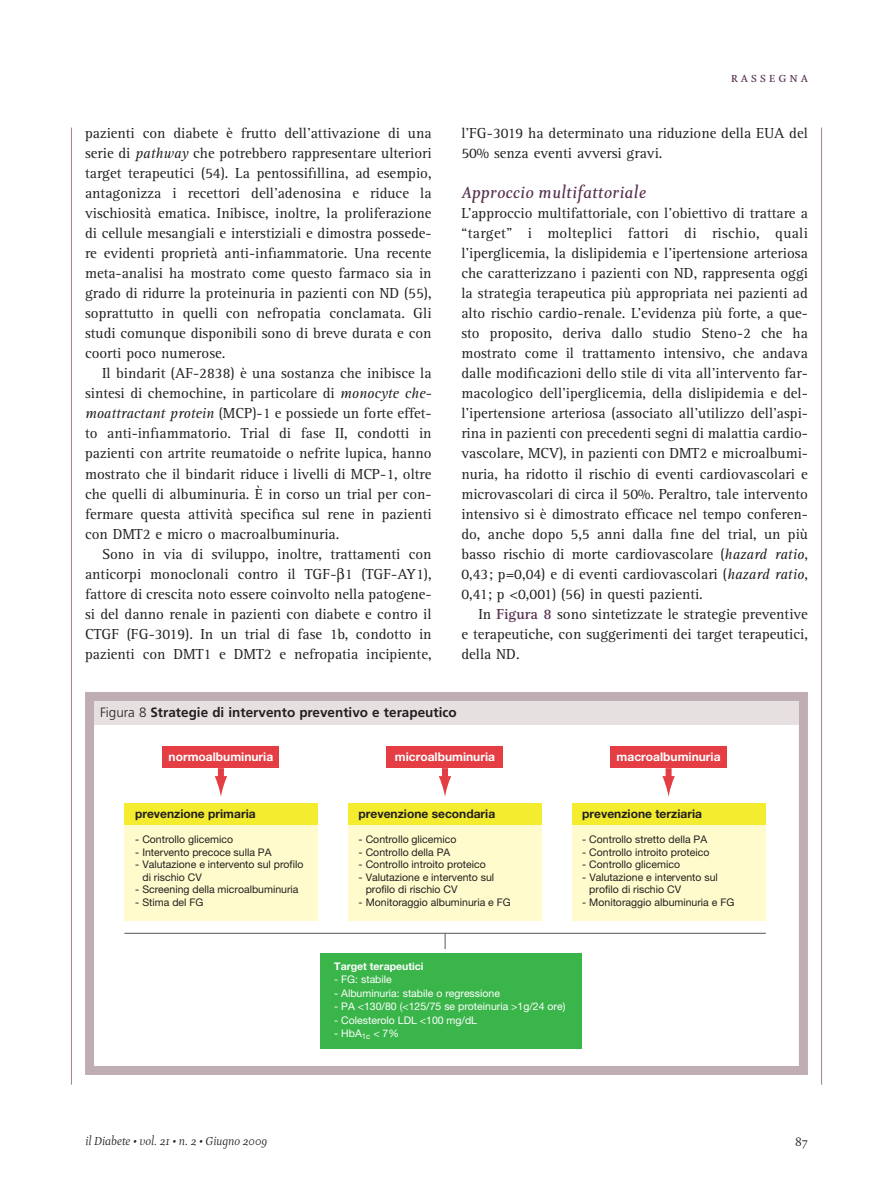
<style>
.page{position:relative;width:893px;height:1191px;background:#fff}
.page>*{position:absolute;margin:0;border:0;box-sizing:border-box;transform-origin:0 0}
.t1{font:italic 700 16.5px "Esta";letter-spacing:.05em;color:#593352}
.t2{font:15px/20px "Rotis Serif";color:#231f20;text-align:justify}
.t3{font:15px "Esta Small Caps";letter-spacing:.185em;color:#593352}
.t4{font:700 13.5px "Frutiger";color:#231f20}
.t5{font:700 12px "Helvetica Neue";color:#231f20}
.t6{font:700 12px "Helvetica Neue";color:#fff}
.t7{font:italic 12px "Esta";color:#231f20}
.t8{font:12px "Esta";color:#231f20}
.t9{font:10.5px/12.6px "Helvetica Neue";color:#231f20}
.t10{font:10.5px "Helvetica Neue";color:#fff}
.t11{font:700 10.5px "Helvetica Neue";color:#fff}
.s1{font-style:italic}
.s2{font-weight:700;color:#593352}
.s3{font-weight:300}
</style>
<div class="page">
<div style="left:163px;top:746px;width:116px;height:22px;background:#e43e44"></div>
<div style="left:218px;top:768px;width:6px;height:16px;background:#e43e44"></div>
<svg style="left:215px;top:776px;width:12px;height:21px"></svg>
<div style="left:124px;top:803px;width:194px;height:118px;background:#fffbcc"></div>
<div style="left:124px;top:803px;width:194px;height:21px;background:#f4ed2f"></div>
<div style="left:442px;top:768px;width:6px;height:16px;background:#e43e44"></div>
<svg style="left:439px;top:776px;width:12px;height:21px"></svg>
<div style="left:387px;top:746px;width:116px;height:22px;background:#e43e44"></div>
<div style="left:320px;top:953px;width:262px;height:96px;background:#3ab54a"></div>
<div style="left:348px;top:803px;width:194px;height:118px;background:#fffbcc"></div>
<div style="left:348px;top:803px;width:194px;height:21px;background:#f4ed2f"></div>
<div style="left:666px;top:768px;width:6px;height:16px;background:#e43e44"></div>
<svg style="left:662px;top:776px;width:13px;height:21px"></svg>
<div style="left:610px;top:746px;width:117px;height:22px;background:#e43e44"></div>
<div style="left:572px;top:803px;width:193px;height:118px;background:#fffbcc"></div>
<div style="left:572px;top:803px;width:193px;height:21px;background:#f4ed2f"></div>
<hr style="left:124px;top:933px;width:642px;height:1px;background:#57585a">
<svg style="left:445px;top:933px;width:1px;height:16px"></svg>
<div style="left:85px;top:692px;width:723px;height:383px;border:9px solid #c0adb4"></div>
<div style="left:94px;top:701px;width:705px;height:24px;background:#e7e0e1"></div>
<hr style="left:71px;top:128px;width:1px;height:956px;background:#9f8390">
<hr style="left:821px;top:128px;width:1px;height:956px;background:#9f8390">
<p class="t2" style="left:85px;top:125px;width:348px">pazienti con diabete è frutto dell’attivazione di una serie di <span class="s1">pathway</span> che potrebbero rappresentare ulteriori target terapeutici (54). La pentossifillina, ad esempio, antagonizza i recettori dell’adenosina e riduce la vischiosità ematica. Inibisce, inoltre, la proliferazione di cellule mesangiali e interstiziali e dimostra possede&shy;re evidenti proprietà anti-infiammatorie. Una recente meta-analisi ha mostrato come questo farmaco sia in grado di ridurre la proteinuria in pazienti con ND (55), soprattutto in quelli con nefropatia conclamata. Gli studi comunque disponibili sono di breve durata e con coorti poco numerose.</p>
<p class="t2" style="left:85px;top:365px;width:348px;text-indent:17px">Il bindarit (AF-2838) è una sostanza che inibisce la sintesi di chemochine, in particolare di <span class="s1">monocyte che&shy;moattractant protein</span> (MCP)-1 e possiede un forte effet&shy;to anti-infiammatorio. Trial di fase II, condotti in pazienti con artrite reumatoide o nefrite lupica, hanno mostrato che il bindarit riduce i livelli di MCP-1, oltre che quelli di albuminuria. È in corso un trial per con&shy;fermare questa attività specifica sul rene in pazienti con DMT2 e micro o macroalbuminuria.</p>
<p class="t2" style="left:85px;top:545px;width:348px;text-indent:17px">Sono in via di sviluppo, inoltre, trattamenti con anticorpi monoclonali contro il TGF- 1 (TGF-AY1), fattore di crescita noto essere coinvolto nella patogene&shy;si del danno renale in pazienti con diabete e contro il CTGF (FG-3019). In un trial di fase 1b, condotto in pazienti con DMT1 e DMT2 e nefropatia incipiente,</p>
<p class="t3" style="left:731px;top:68px;width:79px">rassegna</p>
<p class="t2" style="left:461px;top:125px;width:348px">l’FG-3019 ha determinato una riduzione della EUA del<br>50% senza eventi avversi gravi.</p>
<p class="t1" style="left:461px;top:183px;width:186px">Approccio multifattoriale</p>
<p class="t2" style="left:461px;top:205px;width:348px">L’approccio multifattoriale, con l’obiettivo di trattare a “target” i molteplici fattori di rischio, quali l’iperglicemia, la dislipidemia e l’ipertensione arteriosa che caratterizzano i pazienti con ND, rappresenta oggi la strategia terapeutica più appropriata nei pazienti ad alto rischio cardio-renale. L’evidenza più forte, a que&shy;sto proposito, deriva dallo studio Steno-2 che ha mostrato come il trattamento intensivo, che andava dalle modificazioni dello stile di vita all’intervento far&shy;macologico dell’iperglicemia, della dislipidemia e del&shy;l’ipertensione arteriosa (associato all’utilizzo dell’aspi&shy;rina in pazienti con precedenti segni di malattia cardio&shy;vascolare, MCV), in pazienti con DMT2 e microalbumi&shy;nuria, ha ridotto il rischio di eventi cardiovascolari e microvascolari di circa il 50%. Peraltro, tale intervento intensivo si è dimostrato efficace nel tempo conferen&shy;do, anche dopo 5,5 anni dalla fine del trial, un più basso rischio di morte cardiovascolare (<span class="s1">hazard ratio</span>, 0,43; p=0,04) e di eventi cardiovascolari (<span class="s1">hazard ratio</span>, 0,41; p &lt;0,001) (56) in questi pazienti.</p>
<p class="t2" style="left:461px;top:605px;width:348px;text-indent:17px">In <span class="s2">Figura 8</span> sono sintetizzate le strategie preventive e terapeutiche, con suggerimenti dei target terapeutici, della ND.</p>
<p class="t4" style="left:100px;top:707px;width:358px"><span class="s3">Figura 8</span> Strategie di intervento preventivo e terapeutico</p>
<p class="t6" style="left:169px;top:749px;width:106px">normoalbuminuria</p>
<p class="t6" style="left:395px;top:749px;width:102px">microalbuminuria</p>
<p class="t6" style="left:617px;top:749px;width:105px">macroalbuminuria</p>
<p class="t5" style="left:135px;top:806px;width:122px">prevenzione primaria</p>
<p class="t9" style="left:135px;top:832px;width:100px">- Controllo glicemico</p>
<p class="t9" style="left:135px;top:845px;width:138px">- Intervento precoce sulla PA</p>
<p class="t9" style="left:143px;top:858px;width:162px;text-indent:-7px">- Valutazione e intervento sul profilo di rischio CV</p>
<p class="t9" style="left:135px;top:883px;width:165px">- Screening della microalbuminuria</p>
<p class="t9" style="left:135px;top:895px;width:70px">- Stima del FG</p>
<p class="t5" style="left:359px;top:806px;width:138px">prevenzione secondaria</p>
<p class="t9" style="left:359px;top:832px;width:99px">- Controllo glicemico</p>
<p class="t9" style="left:359px;top:845px;width:93px">- Controllo della PA</p>
<p class="t9" style="left:359px;top:858px;width:129px">- Controllo introito proteico</p>
<p class="t9" style="left:366px;top:870px;width:130px;text-indent:-7px">- Valutazione e intervento sul profilo di rischio CV</p>
<p class="t9" style="left:359px;top:895px;width:154px">- Monitoraggio albuminuria e FG</p>
<p class="t5" style="left:582px;top:806px;width:121px">prevenzione terziaria</p>
<p class="t9" style="left:582px;top:832px;width:126px">- Controllo stretto della PA</p>
<p class="t9" style="left:582px;top:845px;width:129px">- Controllo introito proteico</p>
<p class="t9" style="left:582px;top:858px;width:99px">- Controllo glicemico</p>
<p class="t9" style="left:589px;top:870px;width:130px;text-indent:-7px">- Valutazione e intervento sul profilo di rischio CV</p>
<p class="t9" style="left:582px;top:895px;width:154px">- Monitoraggio albuminuria e FG</p>
<p class="t11" style="left:334px;top:959px;width:91px">Target terapeutici</p>
<p class="t10" style="left:334px;top:973px;width:59px">- FG: stabile</p>
<p class="t10" style="left:334px;top:986px;width:167px">- Albuminuria: stabile o regressione</p>
<p class="t10" style="left:334px;top:1000px;width:233px">- PA &lt;130/80 (&lt;125/75 se proteinuria &gt;1g/24 ore)</p>
<p class="t10" style="left:334px;top:1013px;width:144px">- Colesterolo LDL &lt;100 mg/dL</p>
<p class="t10" style="left:334px;top:1027px;width:66px">- HbA<sub>1c</sub> &lt; 7%</p>
<p class="t7" style="left:85px;top:1133px;width:183px">il Diabete • vol. 21 • n. 2 • Giugno 2009</p>
<p class="t8" style="left:795px;top:1135px;width:14px">87</p>
</div>
